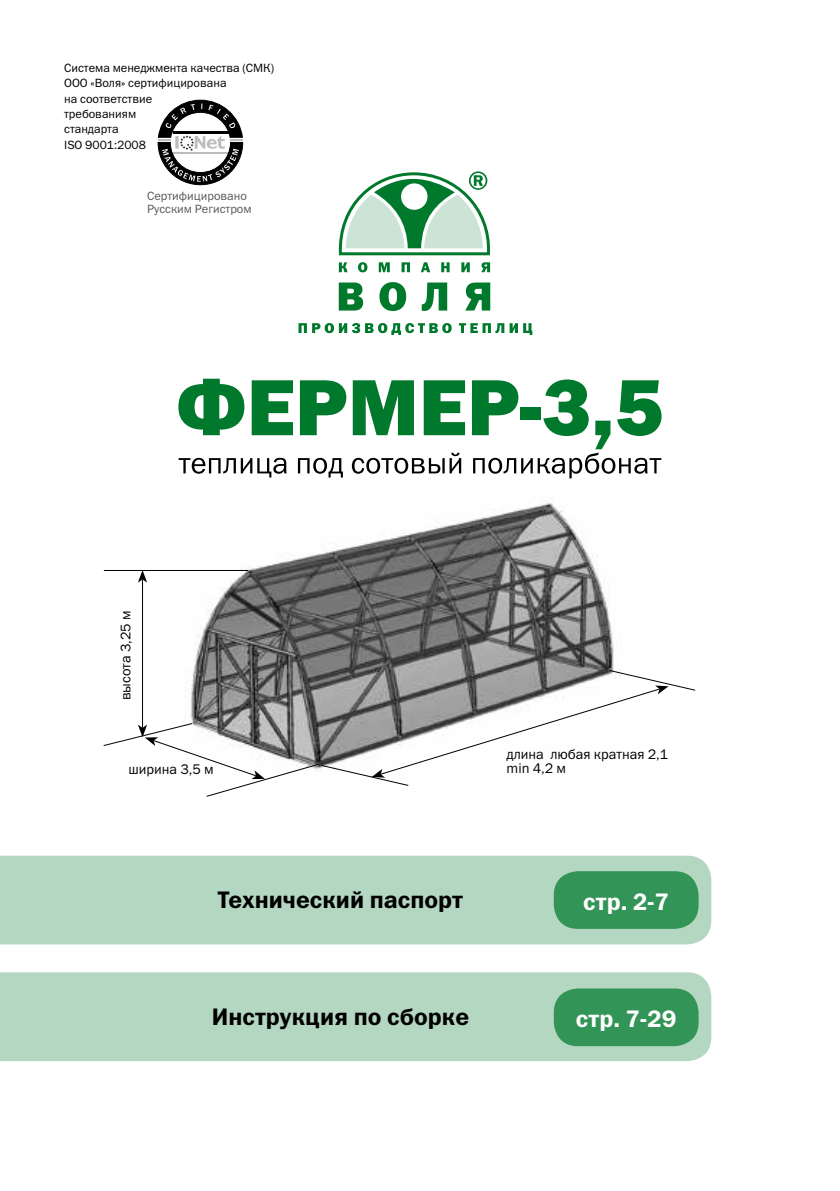
<style>
.page{position:relative;width:840px;height:1191px;background:#fff}
.page>*{position:absolute;margin:0;border:0;box-sizing:border-box;transform-origin:0 0}
.t1{font:80px "Franklin Gothic Heavy C";color:#00792c}
.t2{font:24px "Franklin Gothic Demi C";color:#000}
.t3{font:24px "Franklin Gothic Demi C";color:#fff}
.t4{font:14px "Franklin Gothic Book C";color:#000}
.t5{font:12px/15.4px "Franklin Gothic Book C";color:#000}
.t6{font:12px/13.2px "Franklin Gothic Book C";color:#58585a}
</style>
<div class="page">
<img style="left:194px;top:498px;width:420px;height:171px">
<div style="left:0;top:855px;width:711px;height:89px;background:#b3d7c0"></div>
<div style="left:0;top:972px;width:711px;height:89px;background:#b3d7c0"></div>
<svg style="left:178px;top:452px;width:483px;height:26px"></svg>
<svg style="left:298px;top:171px;width:234px;height:164px"></svg>
<div style="left:553px;top:871px;width:145px;height:58px;background:#339457;border-radius:24px"></div>
<div style="left:553px;top:988px;width:145px;height:58px;background:#339457;border-radius:24px"></div>
<hr style="left:142px;top:579px;width:1px;height:149px;background:#000">
<svg style="left:138px;top:571px;width:9px;height:11px"></svg>
<hr style="left:104px;top:570px;width:144px;height:1px;background:#000">
<svg style="left:103px;top:669px;width:593px;height:128px"></svg>
<svg style="left:158px;top:100px;width:85px;height:85px"></svg>
<p class="t5" style="left:64px;top:60px;width:211px">Система менеджмента качества (СМК)<br>ООО «Воля» сертифицирована<br>на соответствие<br>требованиям<br>стандарта<br>ISO 9001:2008</p>
<p class="t6" style="left:147px;top:189px;width:106px">Сертифицировано<br>Русским Регистром</p>
<h1 class="t1" style="left:176px;top:362px;width:489px">ФЕРМЕР-3,5</h1>
<p class="t4" style="left:118px;top:700px;width:91px;rotate:-90deg">высота 3,25 м</p>
<p class="t4" style="left:506px;top:746px;width:163px">длина любая кратная 2,1</p>
<p class="t4" style="left:128px;top:761px;width:87px">ширина 3,5 м</p>
<p class="t4" style="left:506px;top:760px;width:61px">min 4,2 м</p>
<h2 class="t2" style="left:218px;top:886px;width:246px">Технический паспорт</h2>
<h2 class="t2" style="left:212px;top:1003px;width:258px">Инструкция по сборке</h2>
<h2 class="t3" style="left:583px;top:888px;width:87px">стр. 2-7</h2>
<h2 class="t3" style="left:575px;top:1005px;width:102px">стр. 7-29</h2>
</div>
